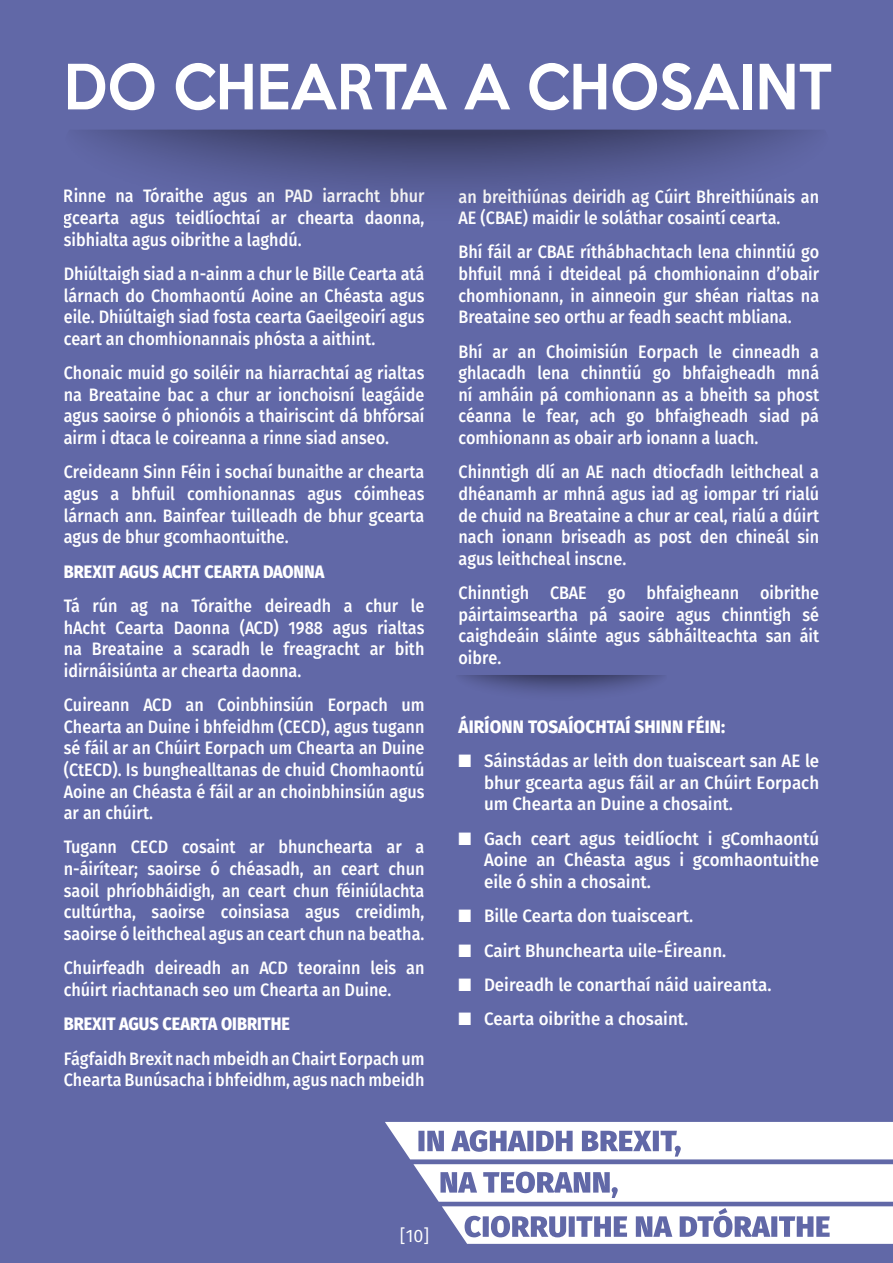
<style>
.page{position:relative;width:893px;height:1263px;background:#6168a7}
.page>*{position:absolute;margin:0;border:0;box-sizing:border-box;transform-origin:0 0}
.t1{font:500 57px "Keep Calm";color:#fff;scale:.92 1}
.t2{font:500 18px/21.6px "Fira Sans";color:#fff;text-align:justify;scale:.9 1}
.t3{font:500 18px/21.6px "Fira Sans";color:#fff;text-align:justify;scale:.94 1}
.t4{font:800 18px "Fira Sans";color:#fff;scale:.9 1}
.t5{font:800 18px "Fira Sans";color:#fff;scale:.94 1}
.t6{font:18px "Fira Sans";color:#fff}
</style>
<div class="page">
<svg style="left:385px;top:1122px;width:508px;height:122px"></svg>
<svg style="left:79px;top:130px;width:734px;height:64px"></svg>
<svg style="left:460px;top:675px;width:203px;height:18px"></svg>
<h1 class="t1" style="left:64px;top:37px;width:837px">DO CHEARTA A CHOSAINT</h1>
<p class="t2" style="left:64px;top:184px;width:402px">Rinne na Tóraithe agus an PAD iarracht bhur gcearta agus teidlíochtaí ar chearta daonna, sibhialta agus oibrithe a laghdú.</p>
<p class="t2" style="left:64px;top:262px;width:402px">Dhiúltaigh siad a n-ainm a chur le Bille Cearta atá lárnach do Chomhaontú Aoine an Chéasta agus eile. Dhiúltaigh siad fosta cearta Gaeilgeoirí agus ceart an chomhionannais phósta a aithint.</p>
<p class="t2" style="left:64px;top:361px;width:402px">Chonaic muid go soiléir na hiarrachtaí ag rialtas na Breataine bac a chur ar ionchoisní leagáide agus saoirse ó phionóis a thairiscint dá bhfórsaí airm i dtaca le coireanna a rinne siad anseo.</p>
<p class="t2" style="left:64px;top:460px;width:402px">Creideann Sinn Féin i sochaí bunaithe ar chearta agus a bhfuil comhionannas agus cóimheas lárnach ann. Bainfear tuilleadh de bhur gcearta agus de bhur gcomhaontuithe.</p>
<p class="t4" style="left:64px;top:556px;width:291px">BREXIT AGUS ACHT CEARTA DAONNA</p>
<p class="t2" style="left:64px;top:594px;width:402px">Tá rún ag na Tóraithe deireadh a chur le hAcht Cearta Daonna (ACD) 1988 agus rialtas na Breataine a scaradh le freagracht ar bith idirnáisiúnta ar chearta daonna.</p>
<p class="t2" style="left:64px;top:693px;width:402px">Cuireann ACD an Coinbhinsiún Eorpach um Chearta an Duine i bhfeidhm (CECD), agus tugann sé fáil ar an Chúirt Eorpach um Chearta an Duine (CtECD). Is bunghealltanas de chuid Chomhaontú Aoine an Chéasta é fáil ar an choinbhinsiún agus ar an chúirt.</p>
<p class="t2" style="left:64px;top:835px;width:402px">Tugann CECD cosaint ar bhunchearta ar a n-áirítear; saoirse ó chéasadh, an ceart chun saoil phríobháidigh, an ceart chun féiniúlachta cultúrtha, saoirse coinsiasa agus creidimh, saoirse ó leithcheal agus an ceart chun na beatha.</p>
<p class="t2" style="left:64px;top:956px;width:402px">Chuirfeadh deireadh an ACD teorainn leis an chúirt riachtanach seo um Chearta an Duine.</p>
<p class="t4" style="left:64px;top:1008px;width:253px">BREXIT AGUS CEARTA OIBRITHE</p>
<p class="t2" style="left:64px;top:1046px;width:402px">Fágfaidh Brexit nach mbeidh an Chairt Eorpach um<br>Chearta Bunúsacha i bhfeidhm, agus nach mbeidh</p>
<p class="t2" style="left:458px;top:185px;width:402px">an breithiúnas deiridh ag Cúirt Bhreithiúnais an<br>AE (CBAE) maidir le soláthar cosaintí cearta.</p>
<p class="t2" style="left:458px;top:240px;width:402px">Bhí fáil ar CBAE ríthábhachtach lena chinntiú go bhfuil mná i dteideal pá chomhionainn d’obair chomhionann, in ainneoin gur shéan rialtas na Breataine seo orthu ar feadh seacht mbliana.</p>
<p class="t2" style="left:458px;top:340px;width:402px">Bhí ar an Choimisiún Eorpach le cinneadh a ghlacadh lena chinntiú go bhfaigheadh mná ní amháin pá comhionann as a bheith sa phost céanna le fear, ach go bhfaigheadh siad pá comhionann as obair arb ionann a luach.</p>
<p class="t2" style="left:458px;top:460px;width:402px">Chinntigh dlí an AE nach dtiocfadh leithcheal a dhéanamh ar mhná agus iad ag iompar trí rialú de chuid na Breataine a chur ar ceal, rialú a dúirt nach ionann briseadh as post den chineál sin agus leithcheal inscne.</p>
<p class="t2" style="left:458px;top:581px;width:402px">Chinntigh CBAE go bhfaigheann oibrithe páirtaimseartha pá saoire agus chinntigh sé caighdeáin sláinte agus sábháilteachta san áit oibre.</p>
<p class="t5" style="left:459px;top:711px;width:285px">ÁIRÍONN TOSAÍOCHTAÍ SHINN FÉIN:</p>
<p class="t3" style="left:484px;top:749px;width:358px;text-indent:-26px">■ Sáinstádas ar leith don tuaisceart san AE le bhur gcearta agus fáil ar an Chúirt Eorpach um Chearta an Duine a chosaint.</p>
<p class="t3" style="left:484px;top:827px;width:358px;text-indent:-26px">■ Gach ceart agus teidlíocht i gComhaontú Aoine an Chéasta agus i gcomhaontuithe eile ó shin a chosaint.</p>
<p class="t3" style="left:458px;top:904px;width:251px">■ Bille Cearta don tuaisceart.</p>
<p class="t3" style="left:458px;top:938px;width:286px">■ Cairt Bhunchearta uile-Éireann.</p>
<p class="t3" style="left:458px;top:973px;width:334px">■ Deireadh le conarthaí náid uaireanta.</p>
<p class="t3" style="left:458px;top:1007px;width:246px">■ Cearta oibrithe a chosaint.</p>
<p class="t6" style="left:400px;top:1222px;width:31px">[10]</p>
</div>
